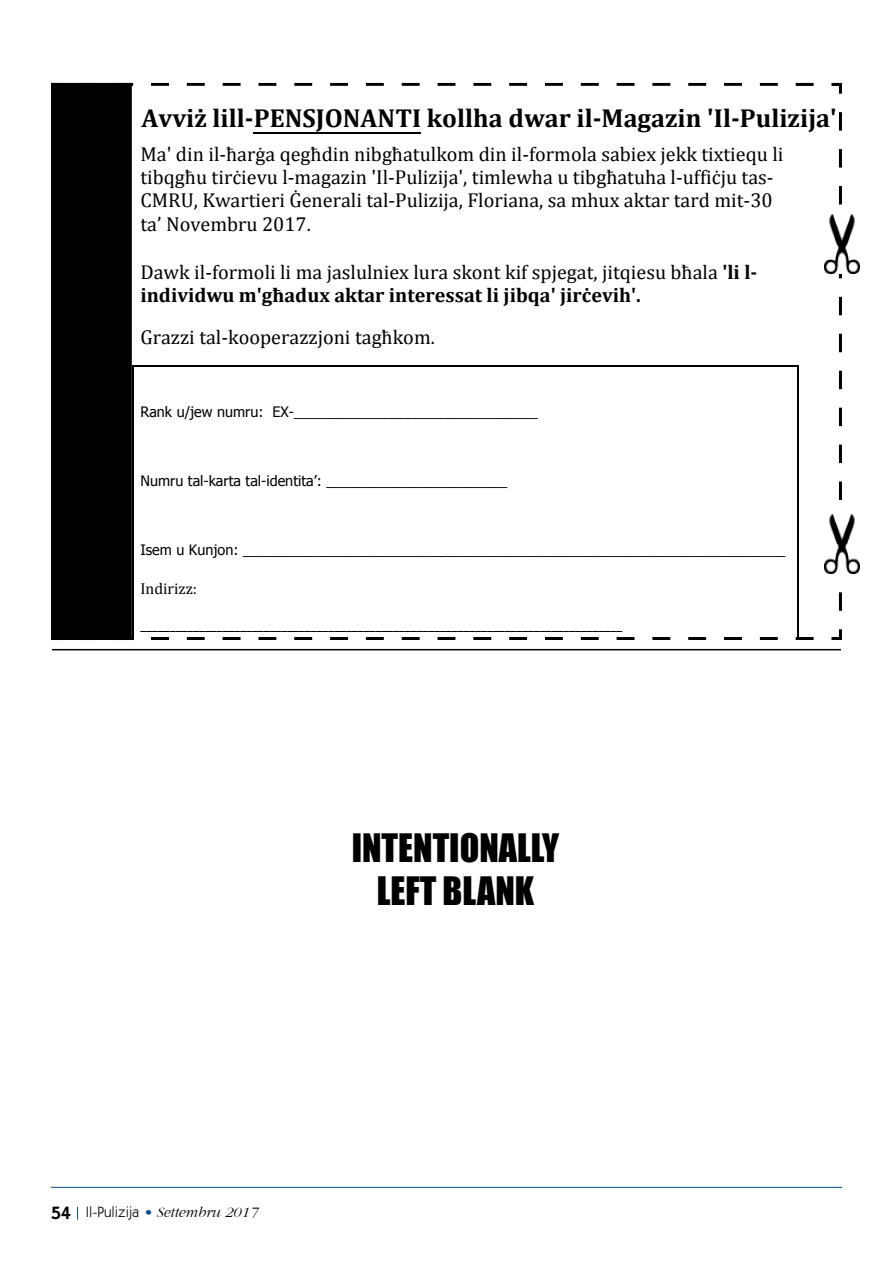
<style>
.page{position:relative;width:893px;height:1263px;background:#fff}
.page>*{position:absolute;margin:0;border:0;box-sizing:border-box;transform-origin:0 0}
.t1{font:36px/43.2px "Impact";color:#000;text-align:center}
.t2{font:26.1px "Cambria";color:#000}
.t3{font:700 26.1px "Cambria";color:#000}
.t4{font:20.1px/23.5px "Cambria";color:#000}
.t5{font:15.9px "Cambria";color:#000}
.t6{font:italic 300 15px "M Garamond";color:#000}
.t7{font:14.4px "Tahoma";color:#000}
.s1{font-weight:700}
.s2{font-family:"M Itc Kabel";font-weight:600;font-style:normal;font-size:18px}
.s3{font-family:"M Itc Kabel";font-weight:400;font-style:normal}
.s4{color:#004e8a}
</style>
<div class="page">
<hr style="left:51px;top:1187px;width:791px;height:1px;background:#004e8a">
<svg style="left:77px;top:1207px;width:1px;height:12px"></svg>
<svg style="left:51px;top:82px;width:791px;height:558px"></svg>
<div style="left:139px;top:86px;width:642px;height:31px;background:#fff"></div>
<hr style="left:253px;top:132px;width:168px;height:2px;background:#000">
<hr style="left:52px;top:649px;width:789px;height:1px;background:#000">
<img style="left:824px;top:215px;width:36px;height:59px">
<img style="left:824px;top:514px;width:36px;height:59px">
<p class="t3" style="left:141px;top:108px;width:697px">Avviż lill‐PENSJONANTI kollha dwar il‐Magazin 'Il‐Pulizija'</p>
<p class="t4" style="left:140px;top:143px;width:644px">Ma' din il‐ħarġa qegħdin nibgħatulkom din il‐formola sabiex jekk tixtiequ li tibqgħu tirċievu l‐magazin 'Il‐Pulizija', timlewha u tibgħatuha l‐uffiċju tas‐ CMRU, Kwartieri Ġenerali tal‐Pulizija, Floriana, sa mhux aktar tard mit‐30 ta’ Novembru 2017.</p>
<p class="t4" style="left:140px;top:261px;width:618px;line-height:23.1px">Dawk il‐formoli li ma jaslulniex lura skont kif spjegat, jitqiesu bħala <span class="s1">'li l‐ individwu m'għadux aktar interessat li jibqa' jirċevih'.</span></p>
<p class="t4" style="left:140px;top:326px;width:296px">Grazzi tal‐kooperazzjoni tagħkom.</p>
<p class="t2" style="left:141px;top:181px;width:756px">Ma' din il‐ħarġa qegħdin nibgħatulkom din il‐formola sabiex jekk tix</p>
<p class="t2" style="left:141px;top:273px;width:222px">ta’ Novembru 2017.</p>
<p class="t7" style="left:140px;top:406px;width:399px">Rank u/jew numru: EX-_______________________________</p>
<p class="t7" style="left:140px;top:475px;width:368px">Numru tal-karta tal-identita’: _______________________</p>
<p class="t7" style="left:140px;top:544px;width:646px">Isem u Kunjon: _____________________________________________________________________</p>
<p class="t5" style="left:140px;top:581px;width:58px">Indirizz:</p>
<p class="t5" style="left:140px;top:617px;width:483px">__________________________________________________________________________________</p>
<h1 class="t1" style="left:352px;top:826px;width:209px">INTENTIONALLY<br>LEFT BLANK</h1>
<p class="t6" style="left:51px;top:1204px;width:208px"><span class="s2">54</span> <span class="s3">Il-Pulizija</span> <span class="s4">•</span> Settembru 2017</p>
</div>
